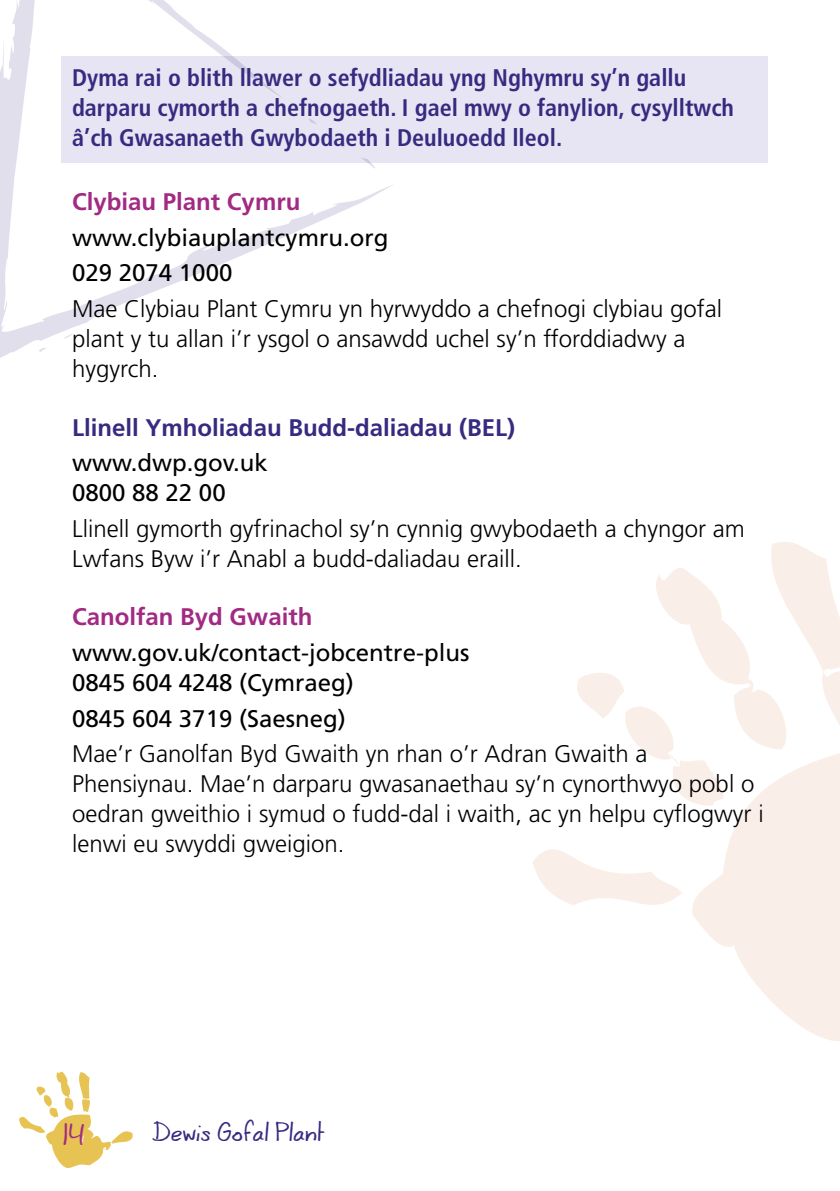
<style>
.page{position:relative;width:840px;height:1191px;background:#fff}
.page>*{position:absolute;margin:0;border:0;box-sizing:border-box;transform-origin:0 0}
.main_text{font:300 24px/30px "Frutiger LT Std";color:#000}
.main_text-2{font:700 condensed 24px/30px "Frutiger LT Std";color:#362b80}
.main_text-3{font:24px/30px "Frutiger LT Std";color:#000}
.main_text-4{font:700 24px "Frutiger LT Std";color:#362b80}
.main_text-5{font:700 24px "Frutiger LT Std";color:#a22a82}
.t1{font:24px "Coert Schrift Romaans";color:#a22a82}
.t2{font:20px "Coert Schrift Romaans";color:#362b80}
</style>
<div class="page">
<svg style="left:19px;top:1071px;width:114px;height:97px"></svg>
<svg style="left:0;top:0;width:393px;height:358px"></svg>
<svg style="left:34px;top:347px;width:18px;height:6px"></svg>
<svg style="left:63px;top:333px;width:11px;height:6px"></svg>
<svg style="left:533px;top:849px;width:149px;height:56px"></svg>
<svg style="left:692px;top:807px;width:147px;height:234px;fill:#f9efe8"></svg>
<svg style="left:577px;top:542px;width:262px;height:265px"></svg>
<div style="left:61px;top:56px;width:706px;height:107px;background:#e7e5f3"></div>
<p class="main_text-2" style="left:72px;top:63px;width:663px">Dyma rai o blith llawer o sefydliadau yng Nghymru sy’n gallu darparu cymorth a chefnogaeth. I gael mwy o fanylion, cysylltwch â’ch Gwasanaeth Gwybodaeth i Deuluoedd lleol.</p>
<p class="main_text-5" style="left:72px;top:188px;width:230px">Clybiau Plant Cymru</p>
<p class="main_text-3" style="left:72px;top:222px;width:318px">www.clybiauplantcymru.org</p>
<p class="main_text-3" style="left:72px;top:258px;width:162px">029 2074 1000</p>
<p class="main_text" style="left:72px;top:294px;width:651px">Mae Clybiau Plant Cymru yn hyrwyddo a chefnogi clybiau gofal plant y tu allan i’r ysgol o ansawdd uchel sy’n fforddiadwy a hygyrch.</p>
<p class="main_text-4" style="left:72px;top:413px;width:444px">Llinell Ymholiadau Budd-daliadau (BEL)</p>
<p class="main_text-3" style="left:72px;top:448px;width:197px">www.dwp.gov.uk<br>0800 88 22 00</p>
<p class="main_text" style="left:72px;top:514px;width:674px">Llinell gymorth gyfrinachol sy’n cynnig gwybodaeth a chyngor am<br>Lwfans Byw i’r Anabl a budd-daliadau eraill.</p>
<p class="main_text-5" style="left:72px;top:603px;width:242px">Canolfan Byd Gwaith</p>
<p class="main_text-3" style="left:72px;top:638px;width:398px">www.gov.uk/contact-jobcentre-plus<br>0845 604 4248 (Cymraeg)</p>
<p class="main_text-3" style="left:72px;top:703px;width:275px">0845 604 3719 (Saesneg)</p>
<p class="main_text" style="left:72px;top:739px;width:692px">Mae’r Ganolfan Byd Gwaith yn rhan o’r Adran Gwaith a Phensiynau. Mae’n darparu gwasanaethau sy’n cynorthwyo pobl o oedran gweithio i symud o fudd-dal i waith, ac yn helpu cyflogwyr i lenwi eu swyddi gweigion.</p>
<p class="t1" style="left:63px;top:1122px;width:23px">14</p>
<p class="t2" style="left:152px;top:1121px;width:174px">Dewis Gofal Plant</p>
</div>
